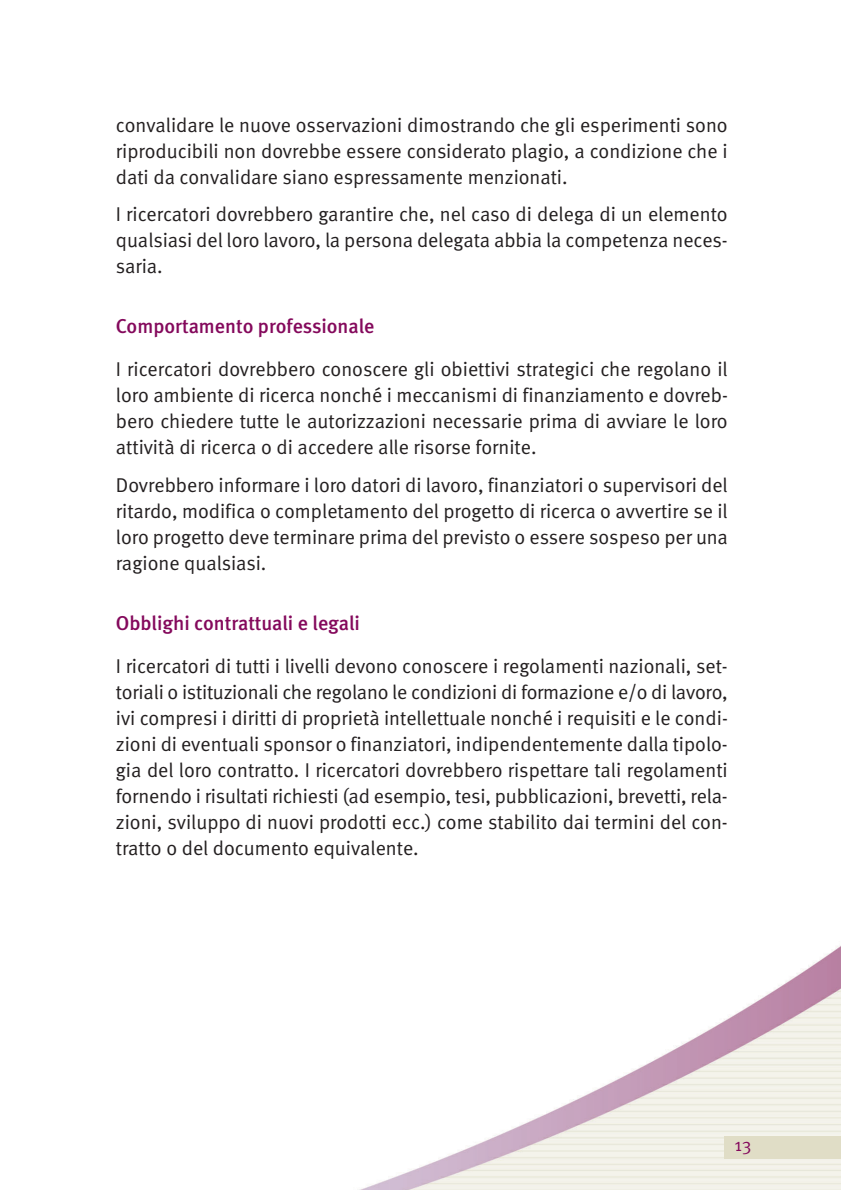
<style>
.page{position:relative;width:841px;height:1190px;background:#fff}
.page>*{position:absolute;margin:0;border:0;box-sizing:border-box;transform-origin:0 0}
.t1{font:20px/26px "Meta Normal";color:#231f20;text-align:justify}
.t2{font:500 20px "Meta";color:#84095c}
.t3{font:18px "Meta Normal";color:#84095c}
</style>
<div class="page">
<svg style="left:359px;top:946px;width:481px;height:244px"></svg>
<p class="t1" style="left:116px;top:113px;width:613px">convalidare le nuove osservazioni dimostrando che gli esperimenti sono riproducibili non dovrebbe essere considerato plagio, a condizione che i dati da convalidare siano espressamente menzionati.</p>
<p class="t1" style="left:116px;top:203px;width:613px">I ricercatori dovrebbero garantire che, nel caso di delega di un elemento qualsiasi del loro lavoro, la persona delegata abbia la competenza neces&shy;saria.</p>
<p class="t2" style="left:116px;top:318px;width:260px">Comportamento professionale</p>
<p class="t1" style="left:116px;top:358px;width:613px">I ricercatori dovrebbero conoscere gli obiettivi strategici che regolano il loro ambiente di ricerca nonché i meccanismi di finanziamento e dovreb&shy;bero chiedere tutte le autorizzazioni necessarie prima di avviare le loro attività di ricerca o di accedere alle risorse fornite.</p>
<p class="t1" style="left:116px;top:473px;width:613px">Dovrebbero informare i loro datori di lavoro, finanziatori o supervisori del ritardo, modifica o completamento del progetto di ricerca o avvertire se il loro progetto deve terminare prima del previsto o essere sospeso per una ragione qualsiasi.</p>
<p class="t2" style="left:116px;top:614px;width:245px">Obblighi contrattuali e legali</p>
<p class="t1" style="left:116px;top:654px;width:613px">I ricercatori di tutti i livelli devono conoscere i regolamenti nazionali, set&shy;toriali o istituzionali che regolano le condizioni di formazione e/o di lavoro, ivi compresi i diritti di proprietà intellettuale nonché i requisiti e le condi&shy;zioni di eventuali sponsor o finanziatori, indipendentemente dalla tipolo&shy;gia del loro contratto. I ricercatori dovrebbero rispettare tali regolamenti fornendo i risultati richiesti (ad esempio, tesi, pubblicazioni, brevetti, rela&shy;zioni, sviluppo di nuovi prodotti ecc.) come stabilito dai termini del con&shy;tratto o del documento equivalente.</p>
<p class="t3" style="left:734px;top:1138px;width:18px">13</p>
</div>
